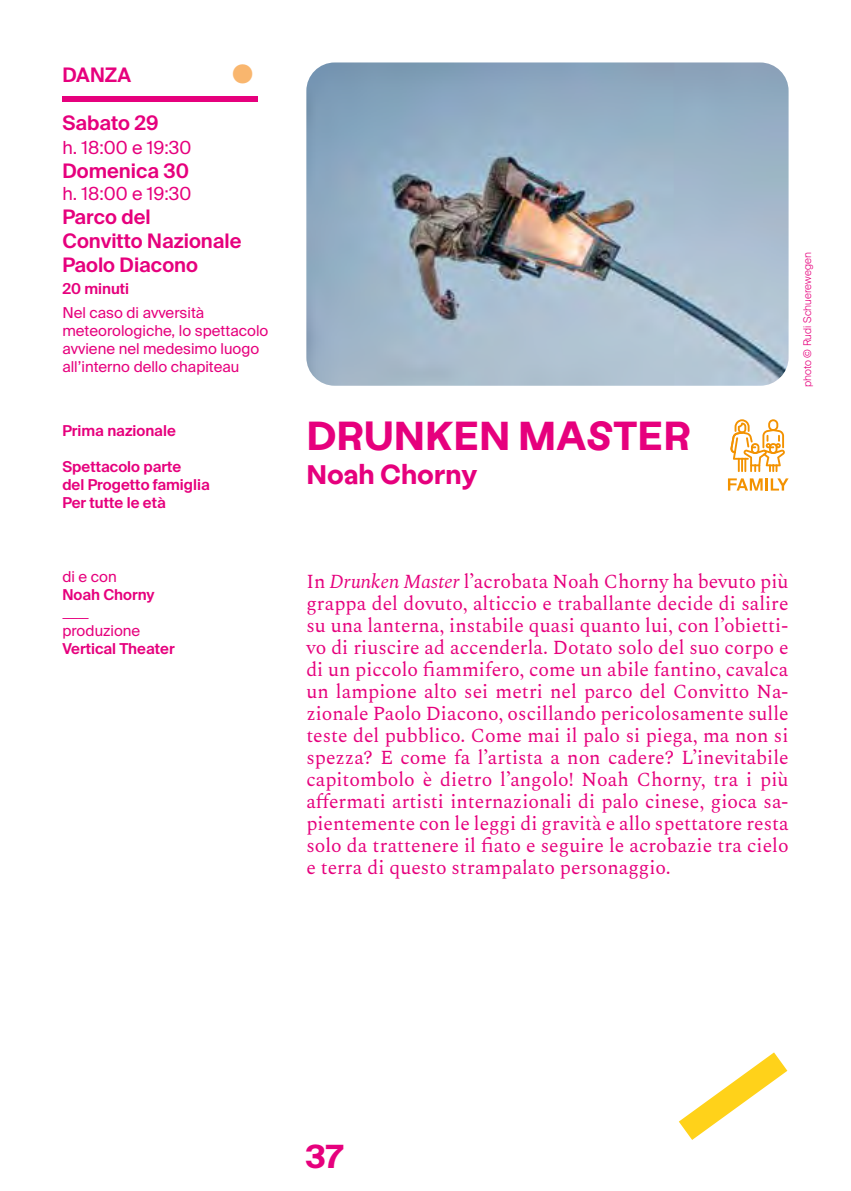
<style>
.page{position:relative;width:851px;height:1191px;background:#fff}
.page>*{position:absolute;margin:0;border:0;box-sizing:border-box;transform-origin:0 0}
.t1{font:700 42px "Labil Grotesk";letter-spacing:-.005em;color:#e6007d}
.t2{font:600 34px "Suisse Intl";color:#f9b66e}
.t3{font:700 32px "Suisse Intl";color:#e6007d}
.t4{font:700 28px "Labil Grotesk";color:#e6007d}
.t5{font:600 20px/24px "Suisse Intl";color:#e6007d}
.t6{font:19.6px/22px "Spectral";color:#e6007d;text-align:justify}
.t7{font:18px "Suisse Intl";color:#e6007d}
.t8{font:15px/18px "Suisse Intl";color:#e6007d}
.t9{font:600 15px/18px "Suisse Intl";color:#e6007d}
.t10{font:300 15px "Suisse Intl";color:#e6007d}
.t11{font:300 10.6px "Suisse Intl";color:#e6007d}
.s1{font-style:italic}
</style>
<div class="page">
<svg style="left:679px;top:1052px;width:108px;height:88px"></svg>
<img style="left:306px;top:62px;width:482px;height:324px">
<div style="left:62px;top:96px;width:196px;height:6px;background:#e6007d"></div>
<svg style="left:727px;top:478px;width:61px;height:12px"></svg>
<svg style="left:730px;top:419px;width:54px;height:53px"></svg>
<h2 class="t2" style="left:232px;top:51px;width:22px">●</h2>
<p class="t5" style="left:62px;top:63px;width:70px">DANZA</p>
<p class="t5" style="left:62px;top:111px;width:98px">Sabato 29</p>
<p class="t7" style="left:62px;top:137px;width:130px">h. 18:00 e 19:30</p>
<p class="t5" style="left:62px;top:159px;width:128px">Domenica 30</p>
<p class="t7" style="left:62px;top:183px;width:130px">h. 18:00 e 19:30</p>
<p class="t5" style="left:62px;top:205px;width:180px">Parco del<br>Convitto Nazionale<br>Paolo Diacono</p>
<p class="t9" style="left:62px;top:280px;width:68px">20 minuti</p>
<p class="t8" style="left:62px;top:304px;width:207px">Nel caso di avversità meteorologiche, lo spettacolo avviene nel medesimo luogo all’interno dello chapiteau</p>
<p class="t9" style="left:62px;top:422px;width:115px">Prima nazionale</p>
<p class="t9" style="left:62px;top:458px;width:149px">Spettacolo parte<br>del Progetto famiglia<br>Per tutte le età</p>
<p class="t8" style="left:62px;top:568px;width:56px">di e con</p>
<p class="t9" style="left:62px;top:586px;width:94px">Noah Chorny</p>
<p class="t10" style="left:62px;top:604px;width:28px">_____</p>
<p class="t8" style="left:62px;top:622px;width:79px">produzione</p>
<p class="t9" style="left:62px;top:640px;width:114px">Vertical Theater</p>
<h1 class="t1" style="left:306px;top:403px;width:386px">DRUNKEN MASTER</h1>
<h3 class="t4" style="left:306px;top:452px;width:172px">Noah Chorny</h3>
<p class="t11" style="left:801px;top:387px;width:136px;rotate:-90deg">photo © Rudi Schuerewegen</p>
<p class="t6" style="left:306px;top:569px;width:483px">In <span class="s1">Drunken Master</span> l’acrobata Noah Chorny ha bevuto più grappa del dovuto, alticcio e traballante decide di salire su una lanterna, instabile quasi quanto lui, con l’obietti&shy;vo di riuscire ad accenderla. Dotato solo del suo corpo e di un piccolo fiammifero, come un abile fantino, cavalca un lampione alto sei metri nel parco del Convitto Na&shy;zionale Paolo Diacono, oscillando pericolosamente sulle teste del pubblico. Come mai il palo si piega, ma non si spezza? E come fa l’artista a non cadere? L’inevitabile capitombolo è dietro l’angolo! Noah Chorny, tra i più affermati artisti internazionali di palo cinese, gioca sa&shy;pientemente con le leggi di gravità e allo spettatore resta solo da trattenere il fiato e seguire le acrobazie tra cielo e terra di questo strampalato personaggio.</p>
<h3 class="t3" style="left:305px;top:1138px;width:39px">37</h3>
</div>
